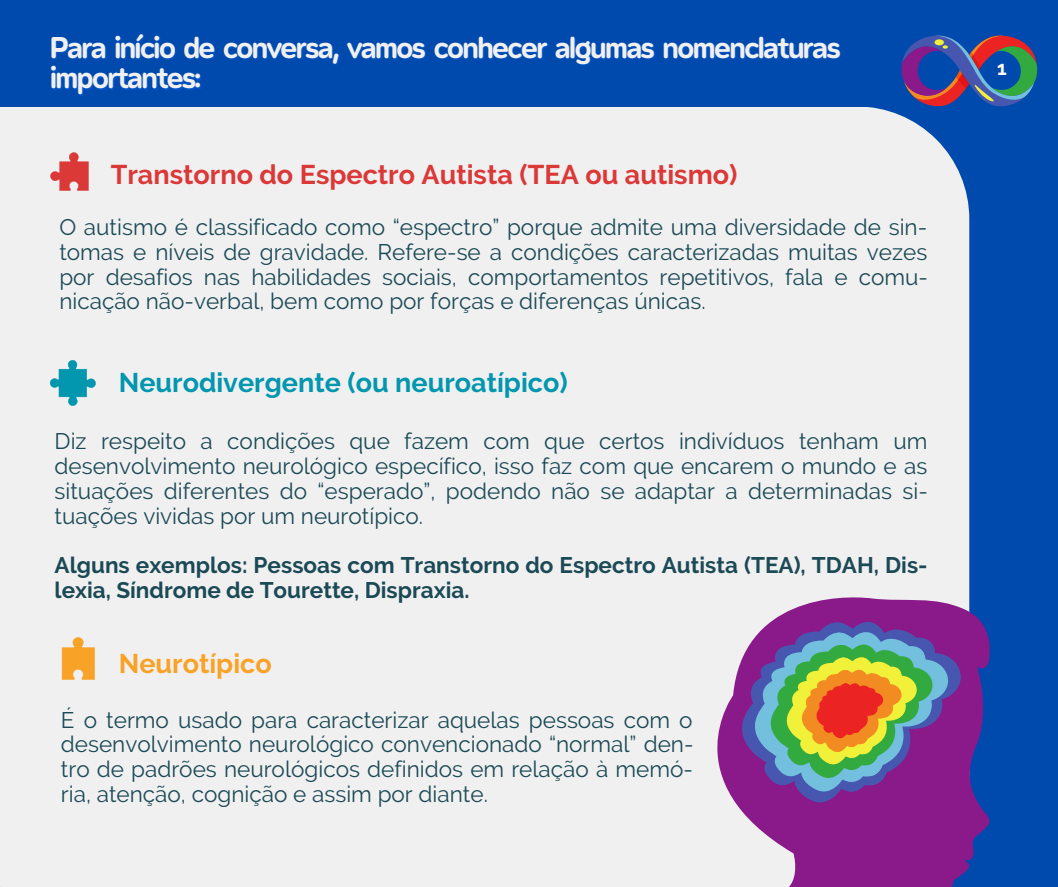
<style>
.page{position:relative;width:1058px;height:887px;background:#fff}
.page>*{position:absolute;margin:0;border:0;box-sizing:border-box;transform-origin:0 0}
.t1{font:30px/30.3px "Opun Mai 600";letter-spacing:-.07em;color:#f1f0f0}
.t2{font:700 27px "Raleway";color:#db3838}
.t3{font:700 27px "Raleway";color:#0396af}
.t4{font:700 27px "Raleway";color:#f9a228}
.t5{font:22.5px/24.8px "Raleway";color:#1b4a56;text-align:justify}
.t6{font:700 22.5px/24.8px "Raleway";color:#1b4a56}
.t7{font:700 19.5px "Raleway";color:#fff}
</style>
<div class="page">
<div style="left:0;top:0;width:1058px;height:886px;background:#004aad"></div>
<div style="left:0;top:106px;width:969px;height:780px;background:#f1f0f0"></div>
<svg style="left:50px;top:152px;width:39px;height:39px;background:#e37e7e"></svg>
<svg style="left:50px;top:360px;width:46px;height:46px;background:#79c2cf"></svg>
<svg style="left:62px;top:637px;width:33px;height:42px"></svg>
<svg style="left:671px;top:594px;width:319px;height:292px;background:#b183bd"></svg>
<svg style="left:721px;top:610px;width:240px;height:198px;background:#a353a5"></svg>
<svg style="left:737px;top:621px;width:215px;height:182px;background:#8b717d"></svg>
<svg style="left:901px;top:35px;width:137px;height:71px"></svg>
<p class="t1" style="left:50px;top:32px;width:792px">Para início de conversa, vamos conhecer algumas nomenclaturas importantes:</p>
<p class="t2" style="left:111px;top:158px;width:628px">Transtorno do Espectro Autista (TEA ou autismo)</p>
<p class="t5" style="left:59px;top:215px;width:870px">O autismo é classificado como “espectro” porque admite uma diversidade de sin&shy;tomas e níveis de gravidade. Refere-se a condições caracterizadas muitas vezes por desafios nas habilidades sociais, comportamentos repetitivos, fala e comu&shy;nicação não-verbal, bem como por forças e diferenças únicas.</p>
<p class="t3" style="left:119px;top:366px;width:450px">Neurodivergente (ou neuroatípico)</p>
<p class="t5" style="left:55px;top:429px;width:874px">Diz respeito a condições que fazem com que certos indivíduos tenham um desenvolvimento neurológico específico, isso faz com que encarem o mundo e as situações diferentes do “esperado”, podendo não se adaptar a determinadas si&shy;tuações vividas por um neurotípico.</p>
<p class="t6" style="left:55px;top:553px;width:874px">Alguns exemplos: Pessoas com Transtorno do Espectro Autista (TEA), TDAH, Dis&shy;lexia, Síndrome de Tourette, Dispraxia.</p>
<p class="t4" style="left:119px;top:647px;width:155px">Neurotípico</p>
<p class="t5" style="left:61px;top:707px;width:634px">É o termo usado para caracterizar aquelas pessoas com o desenvolvimento neurológico convencionado “normal” den&shy;tro de padrões neurológicos definidos em relação à memó&shy;ria, atenção, cognição e assim por diante.</p>
<p class="t7" style="left:997px;top:57px;width:11px">1</p>
</div>
